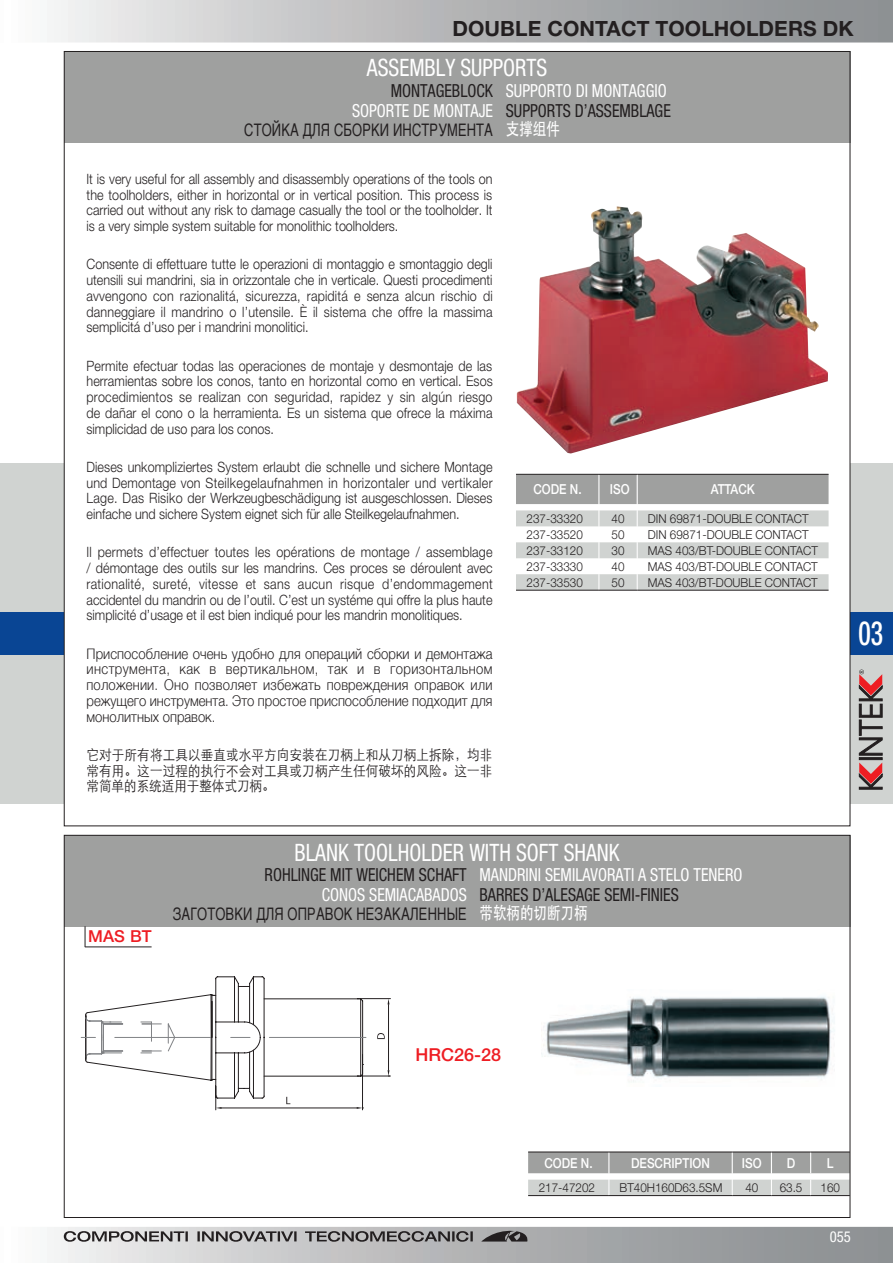
<style>
.page{position:relative;width:893px;height:1263px;background:#fff}
.page>*{position:absolute;margin:0;border:0;box-sizing:border-box;transform-origin:0 0}
.t1{font:500 condensed 33.45px "Helvetica Neue LT Std";color:#fff;scale:.77 1}
.t2{font:condensed 24px "Helvetica Neue LT Std";color:#fff;scale:.9 1}
.t3{font:700 21px "Helvetica Neue LT Std";letter-spacing:.005em;color:#231f20}
.t4{font:condensed 18px "Helvetica Neue LT Std";color:#fff;scale:.9 1}
.t5{font:condensed 18px "Helvetica Neue LT Std";color:#231f20;scale:.9 1}
.t6{font:500 17.85px "Helvetica Neue LT Std";color:#ee1d23}
.t7{font:17.4px "ST Heiti";color:#fff;scale:.77 1}
.t8{font:17.25px "Helvetica";letter-spacing:.01em;color:#231f20;scale:.75 1}
.t9{font:500 16.5px "Helvetica Neue LT Std";color:#ee1d23}
.t10{font:condensed 15px "Helvetica Neue LT Std";color:#fff}
.t11{font:300 14.85px/15.8px "Helvetica";color:#231f20;text-align:justify;scale:.88 1}
.t12{font:300 14.25px/15.8px "Helvetica Neue LT Std";color:#231f20;text-align:justify;scale:.88 1}
.t13{font:14.25px/15.8px "ST Xihei";letter-spacing:.01em;color:#231f20;text-align:justify;scale:.88 1}
.t14{font:500 13.8px "Helvetica Neue LT Std";color:#fff;scale:.85 1}
.t15{font:300 12.3px "Helvetica Neue LT Std";color:#231f20;scale:.95 1}
</style>
<div class="page">
<div style="left:0;top:463px;width:893px;height:341px;background:#d0d3d1"></div>
<div style="left:0;top:612px;width:893px;height:43px;background:#094594"></div>
<svg style="left:47px;top:0;width:846px;height:43px;background:#b8b9ba"></svg>
<div style="left:859px;top:757px;width:23px;height:3px;background:#231f20;border:1px solid #231f20"></div>
<svg style="left:859px;top:762px;width:23px;height:27px"></svg>
<svg style="left:859px;top:670px;width:23px;height:85px"></svg>
<svg style="left:47px;top:1227px;width:846px;height:36px;background:#abacad"></svg>
<div style="left:64px;top:49px;width:786px;height:1169px;background:#fff"></div>
<svg style="left:528px;top:1152px;width:320px;height:43px;background:#bebfbe"></svg>
<hr style="left:528px;top:1195px;width:81px;height:1px;background:#231f20">
<hr style="left:609px;top:1195px;width:123px;height:1px;background:#231f20">
<hr style="left:732px;top:1195px;width:39px;height:1px;background:#231f20">
<hr style="left:771px;top:1195px;width:40px;height:1px;background:#231f20">
<hr style="left:811px;top:1195px;width:39px;height:1px;background:#231f20">
<div style="left:64px;top:835px;width:786px;height:92px;background:#9fa09f"></div>
<svg style="left:85px;top:926px;width:1px;height:21px"></svg>
<hr style="left:85px;top:947px;width:67px;height:1px;background:#231f20">
<img style="left:541px;top:996px;width:294px;height:86px">
<hr style="left:357px;top:998px;width:33px;height:1px;background:#231f20">
<hr style="left:357px;top:1076px;width:33px;height:1px;background:#231f20">
<hr style="left:388px;top:1004px;width:1px;height:66px;background:#231f20">
<svg style="left:377px;top:1033px;width:8px;height:6px"></svg>
<svg style="left:81px;top:976px;width:285px;height:134px"></svg>
<svg style="left:516px;top:474px;width:312px;height:116px"></svg>
<hr style="left:516px;top:590px;width:83px;height:1px;background:#231f20">
<hr style="left:599px;top:590px;width:38px;height:1px;background:#231f20">
<hr style="left:637px;top:590px;width:191px;height:1px;background:#231f20">
<div style="left:64px;top:51px;width:786px;height:92px;background:#9fa09f"></div>
<img style="left:517px;top:206px;width:311px;height:247px">
<h3 class="t3" style="left:452px;top:16px;width:403px">DOUBLE CONTACT TOOLHOLDERS DK</h3>
<h2 class="t2" style="left:367px;top:53px;width:202px">ASSEMBLY SUPPORTS</h2>
<p class="t5" style="left:391px;top:81px;width:115px">MONTAGEBLOCK</p>
<p class="t4" style="left:352px;top:100px;width:158px">SOPORTE DE MONTAJE</p>
<p class="t8" style="left:244px;top:117px;width:333px">СТОЙКА ДЛЯ СБОРКИ ИНСТРУМЕНТА</p>
<p class="t4" style="left:506px;top:81px;width:180px">SUPPORTO DI MONTAGGIO</p>
<p class="t5" style="left:506px;top:100px;width:185px">SUPPORTS D’ASSEMBLAGE</p>
<p class="t7" style="left:506px;top:120px;width:72px">支撑组件</p>
<p class="t12" style="left:87px;top:171px;width:463px">It is very useful for all assembly and disassembly operations of the tools on the toolholders, either in horizontal or in vertical position. This process is carried out without any risk to damage casually the tool or the toolholder. It is a very simple system suitable for monolithic toolholders.</p>
<p class="t12" style="left:87px;top:256px;width:463px">Consente di effettuare tutte le operazioni di montaggio e smontaggio degli utensili sui mandrini, sia in orizzontale che in verticale. Questi procedimenti avvengono con razionalitá, sicurezza, rapiditá e senza alcun rischio di danneggiare il mandrino o l’utensile. È il sistema che offre la massima semplicitá d’uso per i mandrini monolitici.</p>
<p class="t12" style="left:87px;top:357px;width:463px">Permite efectuar todas las operaciones de montaje y desmontaje de las herramientas sobre los conos, tanto en horizontal como en vertical. Esos procedimientos se realizan con seguridad, rapidez y sin algún riesgo de dañar el cono o la herramienta. Es un sistema que ofrece la máxima simplicidad de uso para los conos.</p>
<p class="t12" style="left:87px;top:459px;width:463px">Dieses unkompliziertes System erlaubt die schnelle und sichere Montage und Demontage von Steilkegelaufnahmen in horizontaler und vertikaler Lage. Das Risiko der Werkzeugbeschädigung ist ausgeschlossen. Dieses einfache und sichere System eignet sich für alle Steilkegelaufnahmen.</p>
<p class="t12" style="left:87px;top:544px;width:463px">Il permets d’effectuer toutes les opérations de montage / assemblage / démontage des outils sur les mandrins. Ces proces se déroulent avec rationalité, sureté, vitesse et sans aucun risque d’endommagement accidentel du mandrin ou de l’outil. C’est un systéme qui offre la plus haute simplicité d’usage et il est bien indiqué pour les mandrin monolitiques.</p>
<p class="t11" style="left:87px;top:644px;width:463px">Приспособление очень удобно для операций сборки и демонтажа инструмента, как в вертикальном, так и в горизонтальном положении. Оно позволяет избежать повреждения оправок или режущего инструмента. Это простое приспособление подходит для монолитных оправок.</p>
<p class="t13" style="left:87px;top:747px;width:463px">它对于所有将工具以垂直或水平方向安装在刀柄上和从刀柄上拆除，均非常有用。这一过程的执行不会对工具或刀柄产生任何破坏的风险。这一非常简单的系统适用于整体式刀柄。</p>
<p class="t14" style="left:533px;top:481px;width:58px">CODE N.</p>
<p class="t14" style="left:610px;top:481px;width:25px">ISO</p>
<p class="t14" style="left:711px;top:481px;width:53px">ATTACK</p>
<p class="t15" style="left:527px;top:511px;width:61px">237-33320</p>
<p class="t15" style="left:612px;top:511px;width:15px">40</p>
<p class="t15" style="left:648px;top:511px;width:171px">DIN 69871-DOUBLE CONTACT</p>
<p class="t15" style="left:527px;top:527px;width:61px">237-33520</p>
<p class="t15" style="left:612px;top:527px;width:15px">50</p>
<p class="t15" style="left:648px;top:527px;width:171px">DIN 69871-DOUBLE CONTACT</p>
<p class="t15" style="left:527px;top:543px;width:61px">237-33120</p>
<p class="t15" style="left:611px;top:543px;width:15px">30</p>
<p class="t15" style="left:648px;top:543px;width:180px">MAS 403/BT-DOUBLE CONTACT</p>
<p class="t15" style="left:527px;top:559px;width:61px">237-33330</p>
<p class="t15" style="left:611px;top:559px;width:15px">40</p>
<p class="t15" style="left:648px;top:559px;width:180px">MAS 403/BT-DOUBLE CONTACT</p>
<p class="t15" style="left:527px;top:575px;width:61px">237-33530</p>
<p class="t15" style="left:611px;top:575px;width:15px">50</p>
<p class="t15" style="left:648px;top:575px;width:180px">MAS 403/BT-DOUBLE CONTACT</p>
<h2 class="t2" style="left:294px;top:838px;width:363px">BLANK TOOLHOLDER WITH SOFT SHANK</h2>
<p class="t9" style="left:88px;top:927px;width:65px">MAS BT</p>
<p class="t5" style="left:265px;top:864px;width:226px">ROHLINGE MIT WEICHEM SCHAFT</p>
<p class="t4" style="left:322px;top:884px;width:163px">CONOS SEMIACABADOS</p>
<p class="t8" style="left:173px;top:901px;width:394px">ЗАГОТОВКИ ДЛЯ ОПРАВОК НЕЗАКАЛЕННЫЕ</p>
<p class="t4" style="left:480px;top:864px;width:294px">MANDRINI SEMILAVORATI A STELO TENERO</p>
<p class="t5" style="left:480px;top:884px;width:223px">BARRES D’ALESAGE SEMI-FINIES</p>
<p class="t7" style="left:480px;top:904px;width:142px">带软柄的切断刀柄</p>
<h1 class="t1" style="left:858px;top:613px;width:34px">03</h1>
<p class="t6" style="left:415px;top:1044px;width:87px">HRC26-28</p>
<p class="t14" style="left:544px;top:1154px;width:58px">CODE N.</p>
<p class="t14" style="left:631px;top:1154px;width:94px">DESCRIPTION</p>
<p class="t14" style="left:742px;top:1154px;width:25px">ISO</p>
<p class="t14" style="left:787px;top:1154px;width:11px">D</p>
<p class="t14" style="left:827px;top:1154px;width:9px">L</p>
<p class="t15" style="left:539px;top:1180px;width:61px">217-47202</p>
<p class="t15" style="left:620px;top:1180px;width:110px">BT40H160D63.5SM</p>
<p class="t15" style="left:745px;top:1180px;width:15px">40</p>
<p class="t15" style="left:780px;top:1180px;width:25px">63.5</p>
<p class="t15" style="left:820px;top:1180px;width:22px">160</p>
<p class="t10" style="left:830px;top:1228px;width:23px">055</p>
</div>
